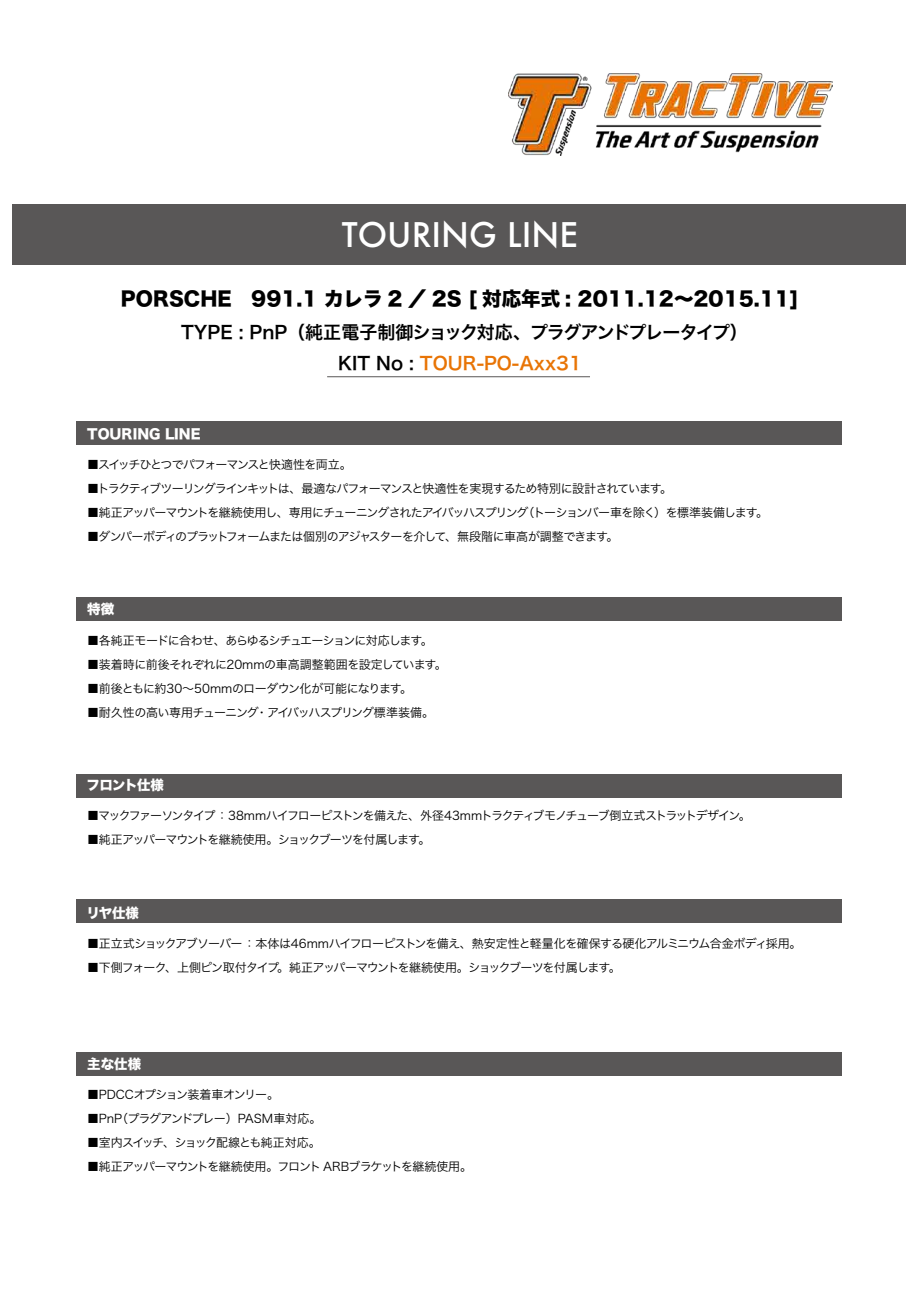
<style>
.page{position:relative;width:919px;height:1289px;background:#fff}
.page>*{position:absolute;margin:0;border:0;box-sizing:border-box;transform-origin:0 0}
.t1{font:500 33px "Futura";color:#fff}
.t2{font:19.5px "Hira Kaku Std W8";color:#000}
.t3{font:18px/31.5px "Hira Kaku Pro W6";color:#000;text-align:center}
.t4{font:13.5px "Hira Kaku Std W8";color:#fff}
.t5{font:12px "Hira Kaku Pro W3";letter-spacing:-.075em;color:#000}
.t6{font:12px "Hira Kaku Pro W3";letter-spacing:-.055em;color:#000}
.t7{font:12px "Hira Kaku Pro W3";letter-spacing:-.1em;color:#000}
.t8{font:12px "Hira Kaku Pro W3";letter-spacing:-.03em;color:#000}
.t9{font:12px "Hira Kaku Pro W3";letter-spacing:-.035em;color:#000}
.t10{font:12px "Hira Kaku Pro W3";letter-spacing:-.05em;color:#000}
.s1{color:#e87405}
</style>
<div class="page">
<img style="left:508px;top:74px;width:324px;height:81px">
<div style="left:13px;top:204px;width:893px;height:61px;background:#595757"></div>
<hr style="left:327px;top:376px;width:263px;height:1px;background:#595757">
<div style="left:77px;top:421px;width:765px;height:23px;background:#595757"></div>
<div style="left:77px;top:597px;width:765px;height:24px;background:#595757"></div>
<div style="left:77px;top:774px;width:765px;height:23px;background:#595757"></div>
<div style="left:77px;top:899px;width:765px;height:23px;background:#595757"></div>
<div style="left:77px;top:1052px;width:765px;height:23px;background:#595757"></div>
<h1 class="t1" style="left:342px;top:212px;width:238px">TOURING LINE</h1>
<h2 class="t2" style="left:121px;top:288px;width:679px">PORSCHE　991.1 カレラ 2 ／ 2S [ 対応年式 : 2011.12～2015.11]</h2>
<h3 class="t3" style="left:181px;top:315px;width:568px">TYPE : PnP（純正電子制御ショック対応、プラグアンドプレータイプ）<br>KIT No : <span class="s1">TOUR-PO-Axx31</span></h3>
<p class="t4" style="left:87px;top:426px;width:115px">TOURING LINE</p>
<p class="t5" style="left:87px;top:454px;width:266px">■スイッチひとつでパフォーマンスと快適性を両立。</p>
<p class="t5" style="left:87px;top:478px;width:586px">■トラクティブツーリングラインキットは、最適なパフォーマンスと快適性を実現するため特別に設計されています。</p>
<p class="t5" style="left:87px;top:502px;width:682px">■純正アッパーマウントを継続使用し、専用にチューニングされたアイバッハスプリング（トーションバー車を除く）を標準装備します。</p>
<p class="t5" style="left:87px;top:526px;width:532px">■ダンパーボディのプラットフォームまたは個別のアジャスターを介して、無段階に車高が調整できます。</p>
<p class="t4" style="left:87px;top:602px;width:28px">特徴</p>
<p class="t5" style="left:87px;top:629px;width:347px">■各純正モードに合わせ、あらゆるシチュエーションに対応します。</p>
<p class="t8" style="left:87px;top:653px;width:361px">■装着時に前後それぞれに20mmの車高調整範囲を設定しています。</p>
<p class="t9" style="left:87px;top:677px;width:327px">■前後ともに約30～50mmのローダウン化が可能になります。</p>
<p class="t5" style="left:87px;top:701px;width:348px">■耐久性の高い専用チューニング・アイバッハスプリング標準装備。</p>
<p class="t4" style="left:87px;top:777px;width:79px">フロント仕様</p>
<p class="t7" style="left:87px;top:805px;width:665px">■マックファーソンタイプ ：38mmハイフローピストンを備えた、外径43mmトラクティブモノチューブ倒立式ストラットデザイン。</p>
<p class="t5" style="left:87px;top:829px;width:345px">■純正アッパーマウントを継続使用。ショックブーツを付属します。</p>
<p class="t4" style="left:86px;top:905px;width:54px">リヤ仕様</p>
<p class="t6" style="left:87px;top:932px;width:716px">■正立式ショックアブソーバー ：本体は46mmハイフローピストンを備え、熱安定性と軽量化を確保する硬化アルミニウム合金ボディ採用。</p>
<p class="t5" style="left:87px;top:956px;width:535px">■下側フォーク、上側ピン取付タイプ。純正アッパーマウントを継続使用。ショックブーツを付属します。</p>
<p class="t4" style="left:87px;top:1056px;width:55px">主な仕様</p>
<p class="t10" style="left:87px;top:1084px;width:193px">■PDCCオプション装着車オンリー。</p>
<p class="t5" style="left:87px;top:1108px;width:236px">■PnP（プラグアンドプレー）PASM車対応。</p>
<p class="t5" style="left:87px;top:1132px;width:235px">■室内スイッチ、ショック配線とも純正対応。</p>
<p class="t5" style="left:87px;top:1156px;width:386px">■純正アッパーマウントを継続使用。フロント ARBブラケットを継続使用。</p>
</div>
